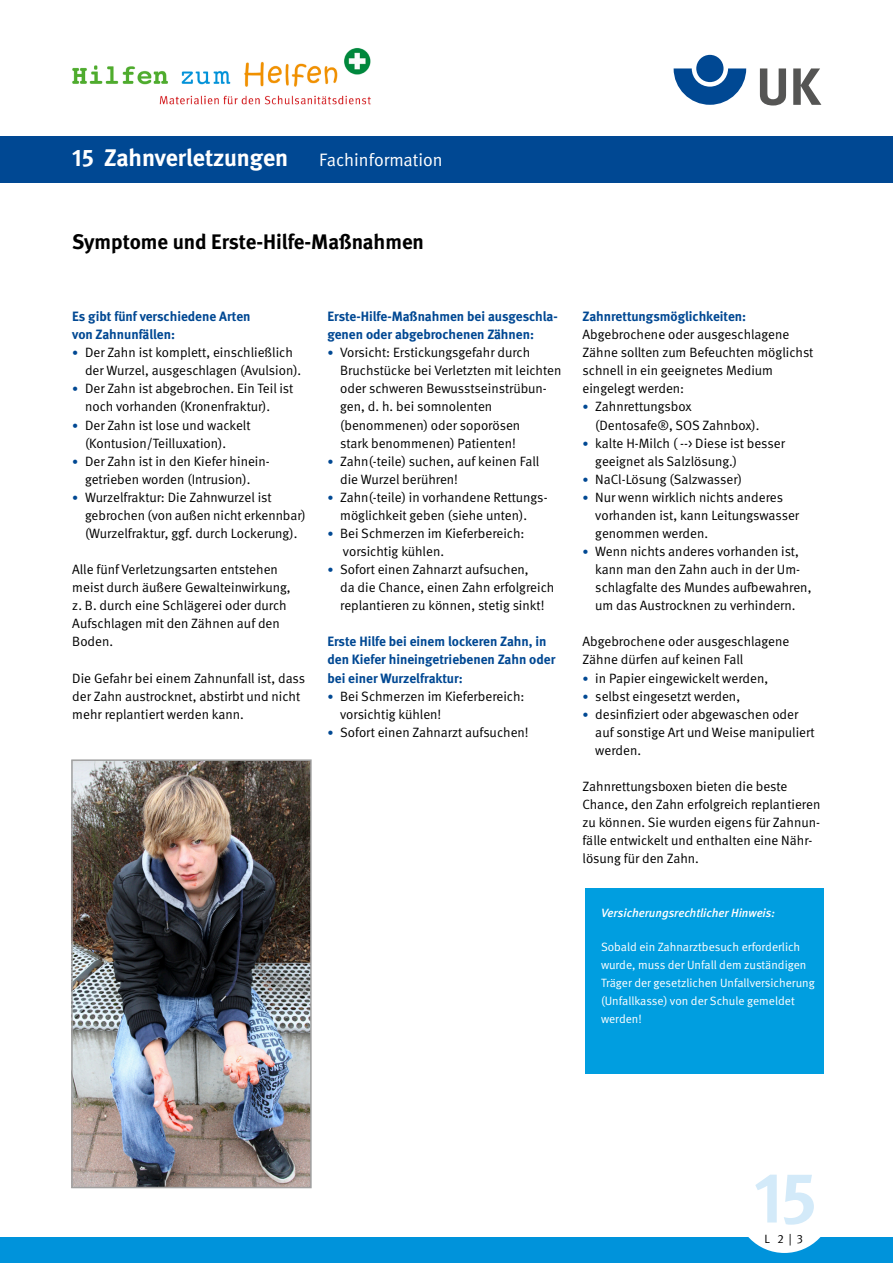
<style>
.page{position:relative;width:893px;height:1263px;background:#fff}
.page>*{position:absolute;margin:0;border:0;box-sizing:border-box;transform-origin:0 0}
.t1{font:700 71.7px "DGUV Meta";color:#d3eaf9}
.t2{font:700 24px "DGUV Meta";color:#fff}
.t3{font:700 21px "DGUV Meta";color:#000}
.t4{font:13.5px/18.1px "DGUV Meta";color:#000}
.t5{font:700 13.5px/18.1px "DGUV Meta";color:#004893}
.t6{font:12px/18px "DGUV Meta";color:#fff}
.t7{font:italic 500 12px "DGUV Meta";color:#fff}
.t8{font:12px "DGUV Meta";color:#000}
.s1{font-weight:400;font-size:18px}
.s2{font-size:12px;color:#004893}
</style>
<div class="page">
<div style="left:0;top:1237px;width:893px;height:26px;background:#0093db"></div>
<div style="left:0;top:136px;width:893px;height:47px;background:#004893"></div>
<div style="left:736px;top:1155px;width:97px;height:98px;background:#fff;border-radius:50%"></div>
<svg style="left:760px;top:68px;width:26px;height:38px"></svg>
<svg style="left:793px;top:68px;width:28px;height:37px"></svg>
<svg style="left:674px;top:68px;width:72px;height:37px"></svg>
<div style="left:696px;top:55px;width:27px;height:27px;background:#004893;border-radius:50%"></div>
<img style="left:72px;top:48px;width:299px;height:57px">
<div style="left:585px;top:888px;width:238px;height:185px;background:#009ee0"></div>
<img style="left:73px;top:761px;width:237px;height:425px">
<div style="left:71px;top:759px;width:241px;height:429px;border:1px solid #a0a0a0"></div>
<h2 class="t2" style="left:72px;top:144px;width:372px">15 Zahnverletzungen <span class="s1">Fachinformation</span></h2>
<h3 class="t3" style="left:72px;top:229px;width:353px">Symptome und Erste-Hilfe-Maßnahmen</h3>
<p class="t5" style="left:72px;top:308px;width:180px">Es gibt fünf verschiedene Arten von Zahnunfällen:</p>
<p class="t4" style="left:85px;top:344px;width:218px;text-indent:-13px"><span class="s2">•</span> Der Zahn ist komplett, einschließlich der Wurzel, ausgeschlagen (Avulsion).</p>
<p class="t4" style="left:85px;top:380px;width:210px;text-indent:-13px"><span class="s2">•</span> Der Zahn ist abgebrochen. Ein Teil ist noch vorhanden (Kronenfraktur).</p>
<p class="t4" style="left:85px;top:416px;width:167px;text-indent:-13px"><span class="s2">•</span> Der Zahn ist lose und wackelt (Kontusion/Teilluxation).</p>
<p class="t4" style="left:72px;top:452px;width:199px;text-align:center"><span class="s2">•</span> Der Zahn ist in den Kiefer hinein&shy;getrieben worden (Intrusion).</p>
<p class="t4" style="left:85px;top:488px;width:222px;text-indent:-13px"><span class="s2">•</span> Wurzelfraktur: Die Zahnwurzel ist gebrochen (von außen nicht erkennbar) (Wurzelfraktur, ggf. durch Lockerung).</p>
<p class="t4" style="left:72px;top:561px;width:220px">Alle fünf Verletzungsarten entstehen meist durch äußere Gewalteinwirkung, z. B. durch eine Schlägerei oder durch<br>Aufschlagen mit den Zähnen auf den<br>Boden.</p>
<p class="t4" style="left:72px;top:669px;width:234px">Die Gefahr bei einem Zahnunfall ist, dass der Zahn austrocknet, abstirbt und nicht mehr replantiert werden kann.</p>
<p class="t5" style="left:327px;top:308px;width:232px">Erste-Hilfe-Maßnahmen bei ausgeschla&shy;genen oder abgebrochenen Zähnen:</p>
<p class="t4" style="left:340px;top:344px;width:223px;text-indent:-13px"><span class="s2">•</span> Vorsicht: Erstickungsgefahr durch Bruchstücke bei Verletzten mit leichten oder schweren Bewusstseinstrübun&shy;gen, d. h. bei somnolenten (benommenen) oder soporösen<br>stark benommenen) Patienten!</p>
<p class="t4" style="left:340px;top:452px;width:201px;text-indent:-13px"><span class="s2">•</span> Zahn(-teile) suchen, auf keinen Fall die Wurzel berühren!</p>
<p class="t4" style="left:327px;top:488px;width:222px;text-align:center"><span class="s2">•</span> Zahn(-teile) in vorhandene Rettungs&shy;möglichkeit geben (siehe unten).</p>
<p class="t4" style="left:343px;top:524px;width:183px;text-indent:-16px"><span class="s2">•</span> Bei Schmerzen im Kieferbereich: vorsichtig kühlen.</p>
<p class="t4" style="left:340px;top:561px;width:216px;text-indent:-13px"><span class="s2">•</span> Sofort einen Zahnarzt aufsuchen,<br>da die Chance, einen Zahn erfolgreich replantieren zu können, stetig sinkt!</p>
<p class="t5" style="left:327px;top:633px;width:229px">Erste Hilfe bei einem lockeren Zahn, in den Kiefer hineingetriebenen Zahn oder bei einer Wurzelfraktur:</p>
<p class="t4" style="left:340px;top:687px;width:186px;text-indent:-13px"><span class="s2">•</span> Bei Schmerzen im Kieferbereich: vorsichtig kühlen!</p>
<p class="t4" style="left:327px;top:723px;width:203px"><span class="s2">•</span> Sofort einen Zahnarzt aufsuchen!</p>
<p class="t5" style="left:583px;top:308px;width:165px">Zahnrettungsmöglichkeiten:</p>
<p class="t4" style="left:583px;top:326px;width:232px">Abgebrochene oder ausgeschlagene<br>Zähne sollten zum Befeuchten möglichst schnell in ein geeignetes Medium eingelegt werden:</p>
<p class="t4" style="left:595px;top:398px;width:166px;text-indent:-13px"><span class="s2">•</span> Zahnrettungsbox (Dentosafe®, SOS Zahnbox).</p>
<p class="t4" style="left:595px;top:434px;width:191px;text-indent:-13px"><span class="s2">•</span> kalte H-Milch ( --&gt; Diese ist besser geeignet als Salzlösung.)</p>
<p class="t4" style="left:583px;top:470px;width:161px"><span class="s2">•</span> NaCl-Lösung (Salzwasser)</p>
<p class="t4" style="left:595px;top:488px;width:205px;text-indent:-13px"><span class="s2">•</span> Nur wenn wirklich nichts anderes vorhanden ist, kann Leitungswasser genommen werden.</p>
<p class="t4" style="left:595px;top:543px;width:218px;text-indent:-13px"><span class="s2">•</span> Wenn nichts anderes vorhanden ist, kann man den Zahn auch in der Um&shy;schlagfalte des Mundes aufbewahren, um das Austrocknen zu verhindern.</p>
<p class="t4" style="left:583px;top:633px;width:208px">Abgebrochene oder ausgeschlagene<br>Zähne dürfen auf keinen Fall</p>
<p class="t4" style="left:583px;top:669px;width:187px"><span class="s2">•</span> in Papier eingewickelt werden,</p>
<p class="t4" style="left:583px;top:687px;width:159px"><span class="s2">•</span> selbst eingesetzt werden,</p>
<p class="t4" style="left:595px;top:705px;width:221px;text-indent:-13px"><span class="s2">•</span> desinfiziert oder abgewaschen oder auf sonstige Art und Weise manipuliert werden.</p>
<p class="t4" style="left:583px;top:777px;width:239px">Zahnrettungsboxen bieten die beste Chance, den Zahn erfolgreich replantieren zu können. Sie wurden eigens für Zahnun&shy;fälle entwickelt und enthalten eine Nähr&shy;lösung für den Zahn.</p>
<p class="t7" style="left:601px;top:906px;width:176px">Versicherungsrechtlicher Hinweis:</p>
<p class="t6" style="left:601px;top:938px;width:215px">Sobald ein Zahnarztbesuch erforderlich wurde, muss der Unfall dem zuständigen Träger der gesetzlichen Unfallversicherung (Unfallkasse) von der Schule gemeldet werden!</p>
<h1 class="t1" style="left:754px;top:1155px;width:64px">15</h1>
<p class="t8" style="left:764px;top:1232px;width:40px">L 2 | 3</p>
</div>
